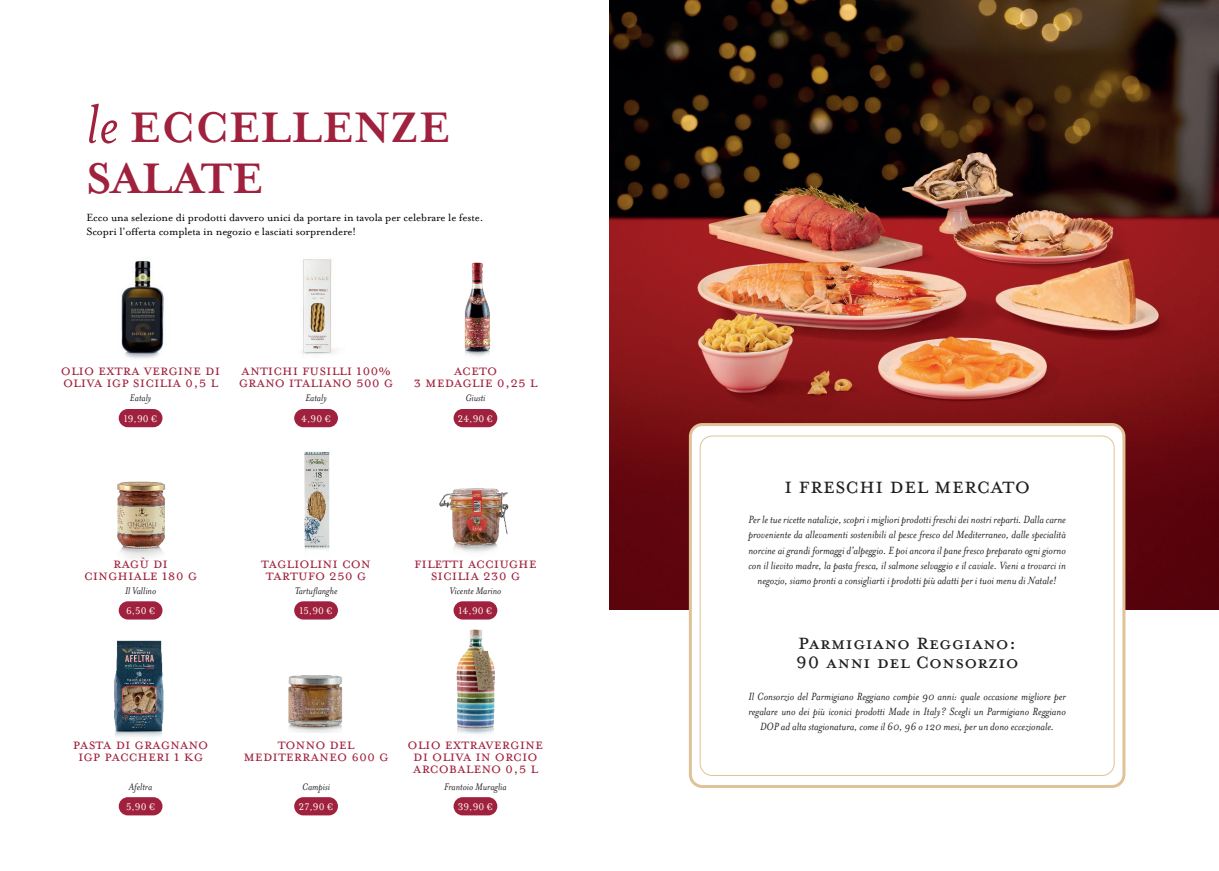
<style>
.page{position:relative;width:1219px;height:871px;background:#fff}
.page>*{position:absolute;margin:0;border:0;box-sizing:border-box;transform-origin:0 0}
.t1{font:700 49px/50.8px "Mrs Eaves";color:#a0213d}
.t2{font:26px/19.2px "Mrs Eaves Petite Caps";color:#231f20}
.t3{font:17px/12px "Mrs Eaves All Small Caps";color:#a0213d;text-align:center}
.t4{font:italic 12px/15.2px "Mrs Eaves";color:#231f20;text-align:center}
.t5{font:12px/14px "Mrs Eaves Roman Lining";letter-spacing:-.01em;color:#000}
.t6{font:italic 11px "Mrs Eaves";color:#231f20}
.t7{font:11px "Mrs Eaves Roman Lining";color:#fff}
.s1{font-weight:400;font-style:italic;font-size:63px}
</style>
<div class="page">
<img style="left:609px;top:0;width:610px;height:609px">
<img style="left:288px;top:613px;width:55px;height:119px">
<img style="left:113px;top:640px;width:51px;height:97px">
<img style="left:456px;top:629px;width:39px;height:105px">
<img style="left:303px;top:259px;width:33px;height:98px">
<img style="left:304px;top:451px;width:26px;height:99px">
<img style="left:121px;top:260px;width:43px;height:99px">
<img style="left:117px;top:481px;width:49px;height:77px">
<img style="left:464px;top:262px;width:27px;height:95px">
<img style="left:439px;top:488px;width:70px;height:64px">
<div style="left:690px;top:424px;width:434px;height:362px;background:#fff;border-radius:12px"></div>
<div style="left:689px;top:423px;width:436px;height:364px;border:3px solid #dfc298;border-radius:12px"></div>
<div style="left:700px;top:435px;width:415px;height:340px;border:1px solid #dfc298;border-radius:12px"></div>
<div style="left:119px;top:409px;width:43px;height:18px;background:#a0213d;border-radius:9px"></div>
<div style="left:119px;top:601px;width:43px;height:18px;background:#a0213d;border-radius:9px"></div>
<div style="left:119px;top:796px;width:43px;height:19px;background:#a0213d;border-radius:9px"></div>
<div style="left:294px;top:409px;width:44px;height:18px;background:#a0213d;border-radius:9px"></div>
<div style="left:294px;top:601px;width:44px;height:18px;background:#a0213d;border-radius:9px"></div>
<div style="left:294px;top:796px;width:44px;height:19px;background:#a0213d;border-radius:9px"></div>
<div style="left:454px;top:409px;width:43px;height:18px;background:#a0213d;border-radius:9px"></div>
<div style="left:454px;top:601px;width:43px;height:18px;background:#a0213d;border-radius:9px"></div>
<div style="left:454px;top:796px;width:43px;height:19px;background:#a0213d;border-radius:9px"></div>
<h1 class="t1" style="left:86px;top:103px;width:366px"><span class="s1">le</span> ECCELLENZE<br>SALATE</h1>
<p class="t5" style="left:86px;top:210px;width:399px">Ecco una selezione di prodotti davvero unici da portare in tavola per celebrare le feste.<br>Scopri l’offerta completa in negozio e lasciati sorprendere!</p>
<h3 class="t3" style="left:61px;top:365px;width:161px;text-align:left">OlIO EXTRA VERGINE DI<br>OLIVA IGP SICILIA 0,5 L</h3>
<h3 class="t3" style="left:239px;top:365px;width:156px;text-align:left">ANTICHI FUSILLI 100% grano italiano 500 g</h3>
<h3 class="t3" style="left:413px;top:365px;width:125px">ACETO<br>3 MEDAGLIE 0,25 l</h3>
<p class="t6" style="left:130px;top:392px;width:23px">Eataly</p>
<p class="t6" style="left:305px;top:392px;width:23px">Eataly</p>
<p class="t6" style="left:465px;top:392px;width:22px">Giusti</p>
<p class="t7" style="left:124px;top:412px;width:35px">19,90 €</p>
<p class="t7" style="left:301px;top:412px;width:31px">4,90 €</p>
<p class="t7" style="left:458px;top:412px;width:37px">24,90 €</p>
<h3 class="t3" style="left:84px;top:558px;width:115px">RaGÙ DI<br>CINGHIALE 180 G</h3>
<h3 class="t3" style="left:261px;top:558px;width:111px;text-align:left">TAGLIOLINI con tartufo 250 G</h3>
<h3 class="t3" style="left:414px;top:558px;width:124px">FILETTI ACCIUGHE<br>SICILIA 230 G</h3>
<p class="t6" style="left:125px;top:585px;width:33px">Il Vallino</p>
<p class="t6" style="left:295px;top:585px;width:44px">Tartuflanghe</p>
<p class="t6" style="left:449px;top:585px;width:53px">Vicente Marino</p>
<p class="t7" style="left:126px;top:604px;width:31px">6,50 €</p>
<p class="t7" style="left:299px;top:604px;width:35px">15,90 €</p>
<p class="t7" style="left:459px;top:604px;width:35px">14,90 €</p>
<h3 class="t3" style="left:73px;top:739px;width:137px">PASTA DI GRAGNANO<br>IGP PACCHERi 1 Kg</h3>
<p class="t6" style="left:129px;top:780px;width:25px">Afeltra</p>
<h3 class="t3" style="left:243px;top:739px;width:147px">TONNO DEL<br>MEDITERRANEO 600 g</h3>
<p class="t6" style="left:302px;top:780px;width:29px">Campisi</p>
<h3 class="t3" style="left:408px;top:739px;width:137px">OLIO EXTRAVERGINE<br>DI OLIVA IN ORCIO<br>ARCOBALENO 0,5 l</h3>
<p class="t6" style="left:444px;top:780px;width:64px">Frantoio Muraglia</p>
<p class="t7" style="left:126px;top:800px;width:31px">5,90 €</p>
<p class="t7" style="left:299px;top:800px;width:36px">27,90 €</p>
<p class="t7" style="left:458px;top:800px;width:37px">39,90 €</p>
<h2 class="t2" style="left:784px;top:477px;width:247px">I FRESCHI DEL MERCATO</h2>
<p class="t4" style="left:748px;top:512px;width:319px">Per le tue ricette natalizie, scopri i migliori prodotti freschi dei nostri reparti. Dalla carne proveniente da allevamenti sostenibili al pesce fresco del Mediterraneo, dalle specialità norcine ai grandi formaggi d’alpeggio. E poi ancora il pane fresco preparato ogni giorno con il lievito madre, la pasta fresca, il salmone selvaggio e il caviale. Vieni a trovarci in negozio, siamo pronti a consigliarti i prodotti più adatti per i tuoi menu di Natale!</p>
<h2 class="t2" style="left:796px;top:633px;width:224px">Parmigiano Reggiano:<br>90 anni del Consorzio</h2>
<p class="t4" style="left:748px;top:688px;width:319px">Il Consorzio del Parmigiano Reggiano compie 90 anni: quale occasione migliore per regalare uno dei più iconici prodotti Made in Italy? Scegli un Parmigiano Reggiano<br>DOP ad alta stagionatura, come il 60, 96 o 120 mesi, per un dono eccezionale.</p>
</div>
